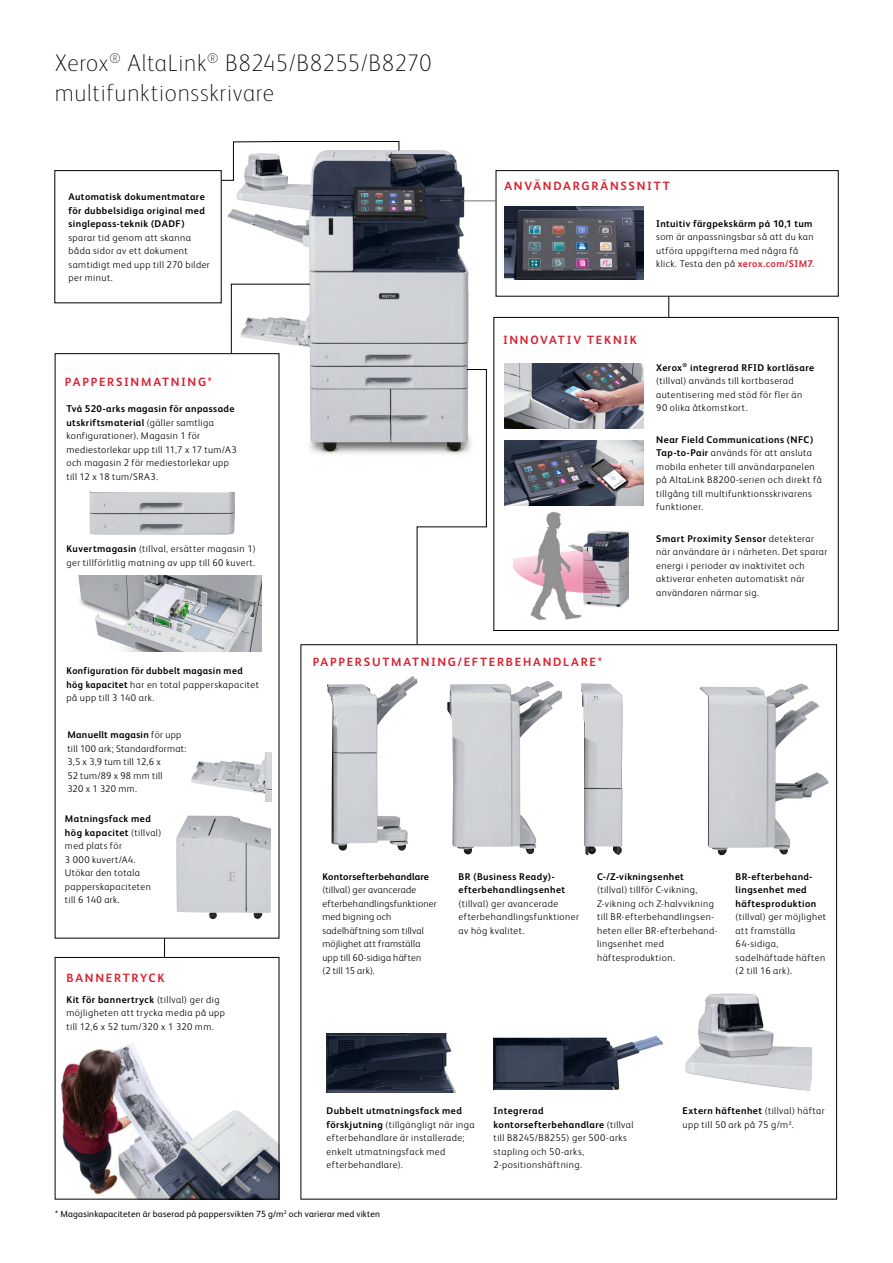
<style>
.page{position:relative;width:893px;height:1263px;background:#fff}
.page>*{position:absolute;margin:0;border:0;box-sizing:border-box;transform-origin:0 0}
.t1{font:100 24px/30px "Xerox Sans";letter-spacing:.03em;color:#000}
.t2{font:700 12px "Xerox Sans";letter-spacing:.145em;color:#d82231}
.t3{font:300 9.75px/13.5px "Xerox Sans";letter-spacing:.045em;color:#000}
.t4{font:700 9.75px/13.5px "Xerox Sans";letter-spacing:.04em;color:#000}
.t5{font:300 9.75px/13.5px "Xerox Sans";letter-spacing:.02em;color:#000}
.t6{font:700 9.75px "Xerox Sans";letter-spacing:.02em;color:#000}
.t7{font:9px "Xerox Sans";letter-spacing:.025em;color:#000}
.s1{font-weight:700}
.s2{font-weight:700;color:#d82231}
.s3{font-weight:300}
</style>
<div class="page">
<img style="left:279px;top:141px;width:196px;height:330px">
<div style="left:496px;top:170px;width:342px;height:126px;border:1px solid #000"></div>
<div style="left:494px;top:317px;width:344px;height:314px;border:1px solid #000"></div>
<svg style="left:55px;top:354px;width:224px;height:584px"></svg>
<img style="left:327px;top:676px;width:91px;height:175px">
<img style="left:447px;top:681px;width:115px;height:174px">
<div style="left:55px;top:957px;width:224px;height:242px;border:1px solid #000"></div>
<svg style="left:668px;top:296px;width:1px;height:21px"></svg>
<hr style="left:462px;top:201px;width:34px;height:1px;background:#6d6e71">
<svg style="left:54px;top:141px;width:345px;height:213px"></svg>
<img style="left:504px;top:207px;width:139px;height:73px">
<img style="left:62px;top:1037px;width:217px;height:162px">
<img style="left:513px;top:505px;width:115px;height:115px">
<img style="left:504px;top:363px;width:139px;height:65px">
<img style="left:504px;top:440px;width:139px;height:65px">
<img style="left:90px;top:491px;width:145px;height:43px">
<svg style="left:164px;top:938px;width:1px;height:19px"></svg>
<svg style="left:417px;top:369px;width:70px;height:276px"></svg>
<img style="left:68px;top:576px;width:193px;height:75px">
<img style="left:175px;top:814px;width:96px;height:106px">
<img style="left:685px;top:993px;width:127px;height:98px">
<img style="left:494px;top:1035px;width:169px;height:54px">
<img style="left:326px;top:1033px;width:130px;height:59px">
<img style="left:700px;top:683px;width:129px;height:172px">
<img style="left:581px;top:683px;width:41px;height:172px">
<img style="left:188px;top:753px;width:84px;height:48px">
<h1 class="t1" style="left:55px;top:47px;width:379px">Xerox<sup>®</sup> AltaLink<sup>®</sup> B8245/B8255/B8270 multifunktionsskrivare</h1>
<p class="t4" style="left:68px;top:190px;width:138px;text-align:justify">Automatisk dokumentmatare för dubbelsidiga original med singlepass-teknik (DADF)</p>
<p class="t3" style="left:68px;top:230px;width:143px">sparar tid genom att skanna båda sidor av ett dokument samtidigt med upp till 270 bilder per minut.</p>
<p class="t2" style="left:65px;top:373px;width:149px">PAPPERSINMATNING*</p>
<p class="t3" style="left:66px;top:401px;width:172px"><span class="s1">Två 520-arks magasin för anpassade utskriftsmaterial</span> (gäller samtliga konfigurationer). Magasin 1 för mediestorlekar upp till 11,7 x 17 tum/A3 och magasin 2 för mediestorlekar upp till 12 x 18 tum/SRA3.</p>
<p class="t3" style="left:66px;top:542px;width:191px"><span class="s1">Kuvertmagasin</span> (tillval, ersätter magasin 1) ger tillförlitlig matning av upp till 60 kuvert.</p>
<p class="t2" style="left:504px;top:177px;width:167px">ANVÄNDARGRÄNSSNITT</p>
<p class="t4" style="left:656px;top:216px;width:158px">Intuitiv färgpekskärm på 10,1 tum</p>
<p class="t3" style="left:656px;top:230px;width:159px">som är anpassningsbar så att du kan utföra uppgifterna med några få klick. Testa den på <span class="s2">xerox.com/SIM7</span>.</p>
<p class="t2" style="left:503px;top:331px;width:135px">INNOVATIV TEKNIK</p>
<p class="t3" style="left:656px;top:360px;width:159px"><span class="s1">Xerox</span><sup>®</sup> <span class="s1">integrerad RFID kortläsare </span>(tillval) används till kortbaserad autentisering med stöd för fler än<br>90 olika åtkomstkort.</p>
<p class="t3" style="left:656px;top:432px;width:167px"><span class="s1">Near Field Communications (NFC)<br>Tap-to-Pair</span> används för att ansluta mobila enheter till användarpanelen på AltaLink B8200-serien och direkt få tillgång till multifunktionsskrivarens funktioner.</p>
<p class="t3" style="left:656px;top:531px;width:173px"><span class="s1">Smart Proximity Sensor</span> detekterar när användare är i närheten. Det sparar energi i perioder av inaktivitet och aktiverar enheten automatiskt när användaren närmar sig.</p>
<p class="t4" style="left:66px;top:664px;width:194px">Konfiguration för dubbelt magasin med hög kapacitet <span class="s3">har en total papperskapacitet på upp till 3 140 ark.</span></p>
<p class="t3" style="left:67px;top:728px;width:121px"><span class="s1">Manuellt magasin</span> för upp till 100 ark; Standardformat:<br>3,5 x 3,9 tum till 12,6 x<br>52 tum/89 x 98 mm till<br>320 x 1 320 mm.</p>
<p class="t3" style="left:65px;top:812px;width:98px"><span class="s1">Matningsfack med hög kapacitet</span> (tillval) med plats för<br>3 000 kuvert/A4.<br>Utökar den totala papperskapaciteten till 6 140 ark.</p>
<p class="t2" style="left:66px;top:969px;width:100px">BANNERTRYCK</p>
<p class="t3" style="left:66px;top:992px;width:160px"><span class="s1">Kit för bannertryck</span> (tillval) ger dig möjligheten att trycka media på upp till 12,6 x 52 tum/320 x 1 320 mm.</p>
<p class="t2" style="left:313px;top:654px;width:291px">PAPPERSUTMATNING/EFTERBEHANDLARE*</p>
<p class="t6" style="left:322px;top:870px;width:108px">Kontorsefterbehandlare</p>
<p class="t5" style="left:322px;top:883px;width:116px">(tillval) ger avancerade efterbehandlingsfunktioner med bigning och sadelhäftning som tillval möjlighet att framställa upp till 60-sidiga häften<br>(2 till 15 ark).</p>
<p class="t4" style="left:458px;top:869px;width:108px">BR (Business Ready)- efterbehandlingsenhet</p>
<p class="t3" style="left:458px;top:896px;width:122px">(tillval) ger avancerade efterbehandlingsfunktioner av hög kvalitet.</p>
<p class="t4" style="left:597px;top:869px;width:88px">C-/Z-vikningsenhet</p>
<p class="t3" style="left:597px;top:883px;width:122px">(tillval) tillför C-vikning,<br>Z-vikning och Z-halvvikning till BR-efterbehandlingsen&shy;heten eller BR-efterbehand&shy;lingsenhet med häftesproduktion.</p>
<p class="t4" style="left:736px;top:869px;width:82px">BR-efterbehand&shy;lingsenhet med häftesproduktion</p>
<p class="t3" style="left:736px;top:910px;width:92px">(tillval) ger möjlighet att framställa<br>64-sidiga, sadelhäftade häften (2 till 16 ark).</p>
<p class="t3" style="left:327px;top:1104px;width:150px"><span class="s1">Dubbelt utmatningsfack med förskjutning</span> (tillgängligt när inga efterbehandlare är installerade; enkelt utmatningsfack med efterbehandlare).</p>
<p class="t3" style="left:494px;top:1104px;width:141px"><span class="s1">Integrerad kontorsefterbehandlare</span> (tillval till B8245/B8255) ger 500-arks stapling och 50-arks,<br>2-positionshäftning.</p>
<p class="t3" style="left:683px;top:1104px;width:144px"><span class="s1">Extern häftenhet</span> (tillval) häftar upp till 50 ark på 75 g/m².</p>
<p class="t7" style="left:55px;top:1208px;width:326px">* Magasinkapaciteten är baserad på pappersvikten 75 g/m<sup>2</sup> och varierar med vikten</p>
</div>
